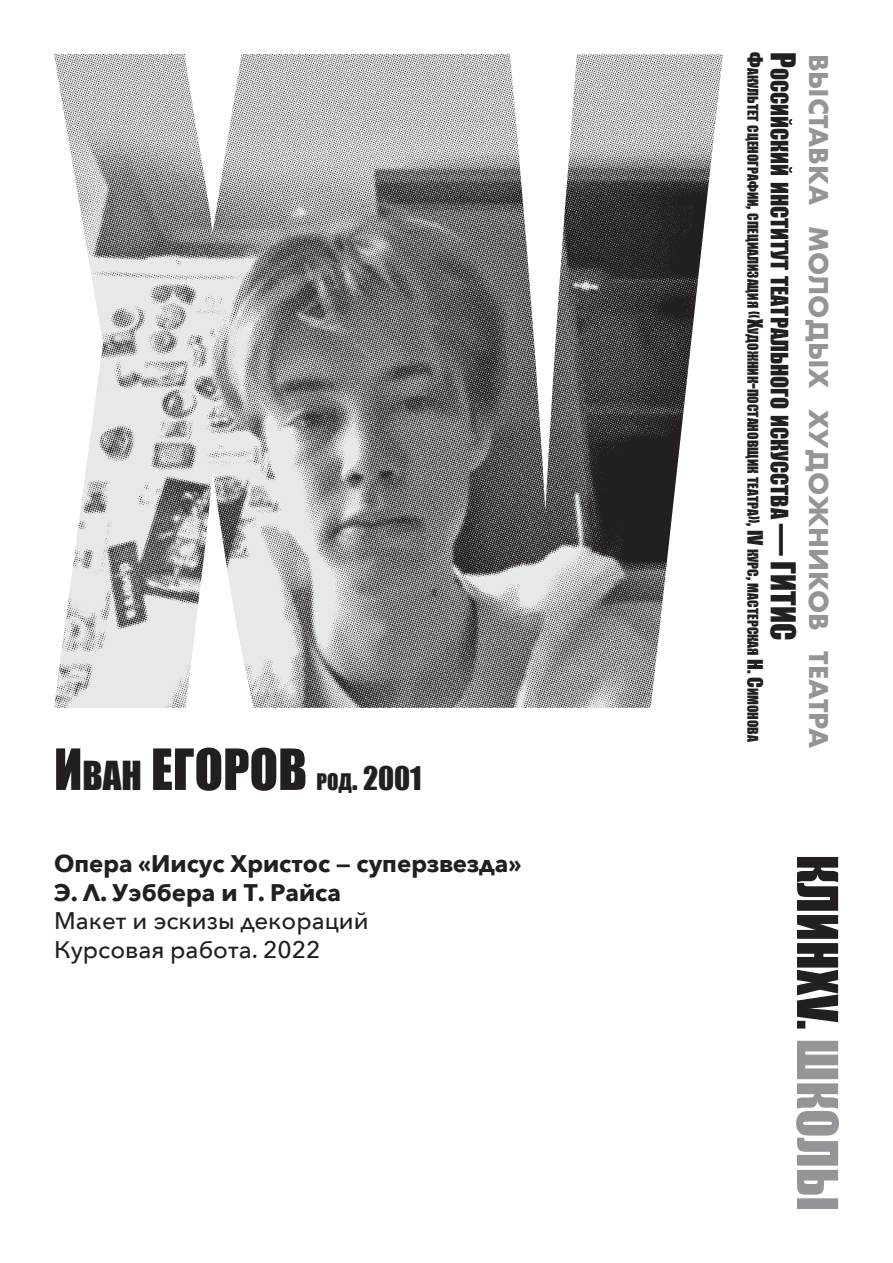
<style>
.page{position:relative;width:893px;height:1263px;background:#fff}
.page>*{position:absolute;margin:0;border:0;box-sizing:border-box;transform-origin:0 0}
.t1{font:52.5px "Impact";color:#231f20}
.t2{font:30px "Impact";color:#231f20}
.t3{font:700 25.2px "Futura";color:#939598}
.t4{font:700 24px/28.8px "Avenir Next";color:#231f20}
.t5{font:500 24px/28.8px "Avenir Next";color:#231f20}
.t6{font:22.05px "Impact";color:#231f20}
.t7{font:13.65px "Impact";color:#231f20}
.s1{font-size:36.75px}
.s2{font-size:21px}
.s3{font-size:19.5px}
.s4{font-size:31.5px}
</style>
<div class="page">
<svg style="left:796px;top:1041px;width:43px;height:168px"></svg>
<svg style="left:797px;top:857px;width:41px;height:171px"></svg>
<img style="left:54px;top:54px;width:669px;height:654px">
<h1 class="t1" style="left:54px;top:729px;width:124px">И<span class="s1">ван</span> ЕГОРОВ</h1>
<h2 class="t2" style="left:316px;top:755px;width:107px"><span class="s2">род</span>. 2001</h2>
<h3 class="t4" style="left:54px;top:848px;width:469px">Опера «Иисус Христос — суперзвезда»<br>Э. Л. Уэббера и Т. Райса</h3>
<h3 class="t5" style="left:54px;top:906px;width:316px">Макет и эскизы декораций<br>Курсовая работа. 2022</h3>
<p class="t7" style="left:763px;top:52px;width:691px;rotate:90deg"><span class="s3">Ф</span>акультет сценографии<span class="s3">,</span> специализация <span class="s3">«Х</span>удожник<span class="s3">-</span>постановщик театра<span class="s3">», IV</span> курс<span class="s3">,</span> мастерская <span class="s3">Н. С</span>имонова</p>
<h3 class="t6" style="left:796px;top:52px;width:587px;rotate:90deg"><span class="s4">Р</span>оссийский институт театрального искусства <span class="s4">— ГИТИС</span></h3>
<h3 class="t3" style="left:837px;top:54px;width:696px;rotate:90deg">выставка молодых художников театра</h3>
</div>
